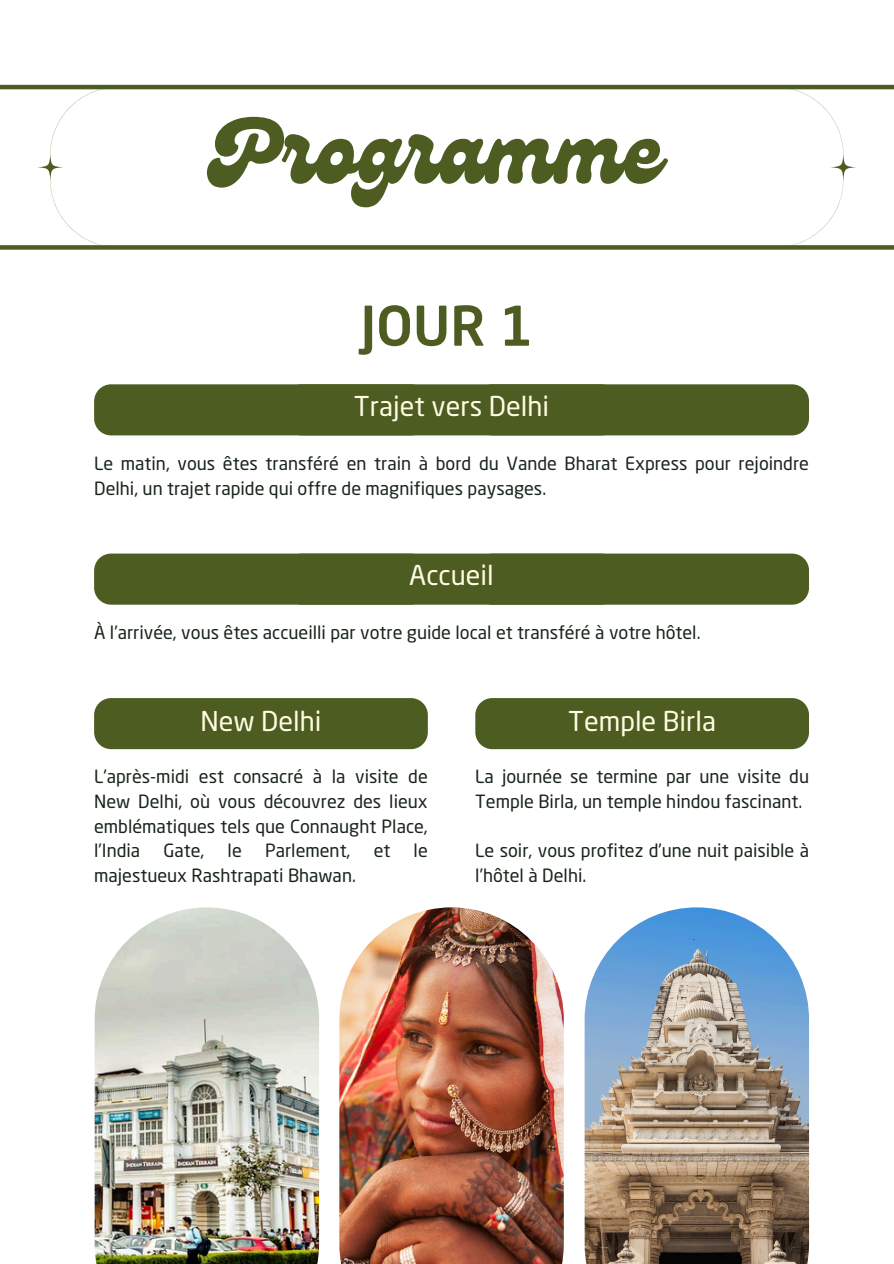
<style>
.page{position:relative;width:894px;height:1264px;background:#fff}
.page>*{position:absolute;margin:0;border:0;box-sizing:border-box;transform-origin:0 0}
.t1{font:90px "Genty";color:#4d5c21}
.t2{font:500 54px "Neo Sans Pro";color:#4d5c21}
.t3{font:27px "Neo Sans Pro";color:#fffce3}
.t4{font:18px/24.8px "Neo Sans Pro";color:#182419}
</style>
<div class="page">
<hr style="left:0;top:85px;width:893px;height:4px;background:#4d5c21">
<div style="left:0;top:245px;width:893px;height:5px;background:#4d5c21"></div>
<div style="left:94px;top:698px;width:333px;height:51px;background:#4d5c21;border-radius:17px"></div>
<div style="left:475px;top:698px;width:333px;height:51px;background:#4d5c21;border-radius:17px"></div>
<div style="left:94px;top:384px;width:333px;height:51px;background:#4d5c21;border-radius:17px"></div>
<div style="left:475px;top:384px;width:333px;height:51px;background:#4d5c21;border-radius:17px"></div>
<div style="left:284px;top:384px;width:333px;height:51px;background:#4d5c21;border-radius:17px"></div>
<div style="left:94px;top:553px;width:333px;height:51px;background:#4d5c21;border-radius:17px"></div>
<div style="left:475px;top:553px;width:333px;height:51px;background:#4d5c21;border-radius:17px"></div>
<div style="left:284px;top:553px;width:333px;height:51px;background:#4d5c21;border-radius:17px"></div>
<svg style="left:50px;top:89px;width:68px;height:157px"></svg>
<svg style="left:37px;top:154px;width:26px;height:26px"></svg>
<svg style="left:774px;top:89px;width:69px;height:157px"></svg>
<svg style="left:830px;top:154px;width:25px;height:26px"></svg>
<img style="left:95px;top:907px;width:224px;height:356px">
<img style="left:339px;top:907px;width:224px;height:356px">
<img style="left:584px;top:907px;width:224px;height:356px">
<p class="t1" style="left:211px;top:100px;width:451px">Programme</p>
<p class="t2" style="left:360px;top:304px;width:174px">JOUR 1</p>
<h3 class="t3" style="left:354px;top:395px;width:197px">Trajet vers Delhi</h3>
<p class="t4" style="left:94px;top:452px;width:716px">Le matin, vous êtes transféré en train à bord du Vande Bharat Express pour rejoindre<br>Delhi, un trajet rapide qui offre de magnifiques paysages.</p>
<p class="t3" style="left:409px;top:564px;width:86px">Accueil</p>
<p class="t4" style="left:94px;top:622px;width:607px">À l’arrivée, vous êtes accueilli par votre guide local et transféré à votre hôtel.</p>
<p class="t3" style="left:200px;top:710px;width:123px">New Delhi</p>
<h2 class="t3" style="left:568px;top:710px;width:149px">Temple Birla</h2>
<p class="t4" style="left:94px;top:766px;width:335px;text-align:justify">L'après-midi est consacré à la visite de New Delhi, où vous découvrez des lieux emblématiques tels que Connaught Place, l’India</p>
<p class="t4" style="left:475px;top:766px;width:335px">La journée se termine par une visite du<br>Temple Birla, un temple hindou fascinant.</p>
<p class="t4" style="left:475px;top:840px;width:335px">Le soir, vous profitez d’une nuit paisible à l’hôtel à Delhi.</p>
<p class="t4" style="left:163px;top:840px;width:42px">Gate,</p>
<p class="t4" style="left:227px;top:840px;width:16px">le</p>
<p class="t4" style="left:265px;top:840px;width:87px">Parlement,</p>
<p class="t4" style="left:373px;top:840px;width:18px">et</p>
<p class="t4" style="left:413px;top:840px;width:16px">le</p>
<p class="t4" style="left:94px;top:865px;width:263px">majestueux Rashtrapati Bhawan.</p>
</div>
